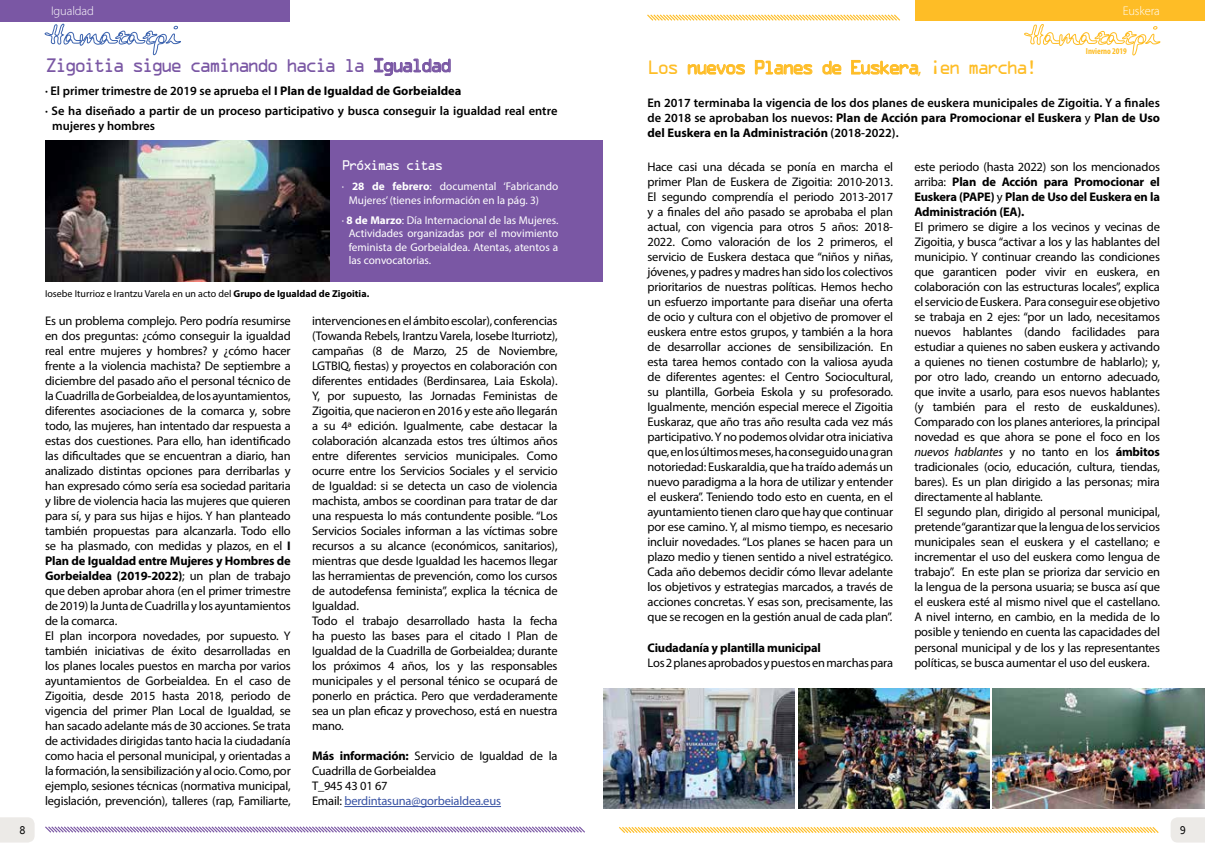
<style>
.page{position:relative;width:1205px;height:851px;background:#fff}
.page>*{position:absolute;margin:0;border:0;box-sizing:border-box;transform-origin:0 0}
.t1{font:17.5px "OCRA Std";letter-spacing:-.17em;color:#7a57a4}
.t2{font:17.5px "OCRA Std";letter-spacing:-.17em;color:#febd26}
.t3{font:12.5px/15px "Myriad Pro";letter-spacing:-.015em;color:#000}
.t4{font:600 12.5px/15px "Myriad Pro";color:#000}
.t5{font:700 12.5px/15px "Myriad Pro";letter-spacing:-.015em;color:#000;text-align:justify}
.t6{font:300 12.5px "Myriad Pro";letter-spacing:-.01em;color:#fff}
.t7{font:12.5px "OCRA Std";letter-spacing:-.15em;color:#fff}
.t8{font:11.25px/13.5px "Myriad Pro";color:#fff}
.t9{font:11.25px "Monotypecom";color:#000}
.t10{font:10px "Myriad Pro";color:#000}
.t11{font:700 condensed 8.75px "Myriad Pro";letter-spacing:-.01em;color:#febd26}
.s1{font-weight:700}
.s2{color:#3953a4}
.s3{font-family:"Myriad Pro"}
.s4{font-weight:400}
.s5{font-style:italic}
</style>
<div class="page">
<div style="left:326px;top:140px;width:276px;height:141px;background:#7a57a4"></div>
<svg style="left:45px;top:826px;width:540px;height:7px"></svg>
<svg style="left:1024px;top:24px;width:136px;height:31px"></svg>
<div style="left:915px;top:0;width:290px;height:21px;background:#febd26"></div>
<svg style="left:1171px;top:817px;width:34px;height:25px"></svg>
<svg style="left:0;top:817px;width:35px;height:25px"></svg>
<hr style="left:344px;top:806px;width:157px;height:1px;background:#3953a4">
<svg style="left:374px;top:58px;width:76px;height:18px"></svg>
<div style="left:0;top:0;width:289px;height:21px;background:#7a57a4"></div>
<svg style="left:619px;top:827px;width:540px;height:6px;background:#fedf98"></svg>
<svg style="left:647px;top:14px;width:253px;height:7px"></svg>
<svg style="left:688px;top:64px;width:57px;height:11px"></svg>
<svg style="left:755px;top:59px;width:57px;height:16px"></svg>
<svg style="left:823px;top:61px;width:18px;height:13px"></svg>
<svg style="left:851px;top:60px;width:67px;height:15px"></svg>
<img style="left:603px;top:688px;width:191px;height:120px">
<img style="left:798px;top:688px;width:191px;height:120px">
<img style="left:993px;top:688px;width:212px;height:120px">
<img style="left:45px;top:140px;width:285px;height:141px">
<svg style="left:45px;top:24px;width:136px;height:31px"></svg>
<p class="t6" style="left:51px;top:3px;width:44px">Igualdad</p>
<h1 class="t1" style="left:45px;top:57px;width:409px">Zigoitia sigue caminando hacia la Igualdad</h1>
<p class="t4" style="left:45px;top:80px;width:514px;line-height:20px">· El primer trimestre de 2019 se aprueba el <span class="s1">I Plan de Igualdad de Gorbeialdea<br></span>· Se ha diseñado a partir de un proceso participativo y busca conseguir la igualdad real entre</p>
<p class="t4" style="left:52px;top:118px;width:105px">mujeres y hombres</p>
<p class="t7" style="left:342px;top:160px;width:103px">Próximas citas</p>
<p class="t8" style="left:349px;top:179px;width:211px;text-indent:-7px">· <span class="s1">28 de febrero</span>: documental ‘Fabricando<br>Mujeres’ (tienes información en la pág. 3)</p>
<p class="t8" style="left:349px;top:213px;width:211px;text-align:justify;text-indent:-7px">· <span class="s1">8 de Marzo</span>: Día Internacional de las Mujeres.<br>Actividades organizadas por el movimiento feminista de Gorbeialdea. Atentas, atentos a las convocatorias.</p>
<p class="t10" style="left:45px;top:288px;width:326px">Iosebe Iturrioz e Irantzu Varela en un acto del <span class="s1">Grupo de Igualdad de Zigoitia.</span></p>
<p class="t3" style="left:45px;top:313px;width:247px">Es un problema complejo. Pero podría resumirse en dos preguntas: ¿cómo conseguir la igualdad real entre mujeres y hombres? y ¿cómo hacer frente a la violencia machista? De septiembre a diciembre del pasado año el personal técnico de la Cuadrilla de Gorbeialdea, de los ayuntamientos, diferentes asociaciones de la comarca y, sobre todo, las mujeres, han intentado dar respuesta a estas dos cuestiones. Para ello, han identificado las dificultades que se encuentran a diario, han analizado distintas opciones para derribarlas y han expresado cómo sería esa sociedad paritaria y libre de violencia hacia las mujeres que quieren para sí, y para sus hijas e hijos. Y han planteado también propuestas para alcanzarla. Todo ello se ha plasmado, con medidas y plazos, en el <span class="s1">I Plan de Igualdad entre Mujeres y Hombres de Gorbeialdea (2019-2022)</span>; un plan de trabajo que deben aprobar ahora (en el primer trimestre de 2019) la Junta de Cuadrilla y los ayuntamientos de la comarca.<br>El plan incorpora novedades, por supuesto. Y también iniciativas de éxito desarrolladas en los planes locales puestos en marcha por varios ayuntamientos de Gorbeialdea. En el caso de Zigoitia, desde 2015 hasta 2018, periodo de vigencia del primer Plan Local de Igualdad, se han sacado adelante más de 30 acciones. Se trata de actividades dirigidas tanto hacia la ciudadanía como hacia el personal municipal, y orientadas a la formación, la sensibilización y al ocio. Como, por ejemplo, sesiones técnicas (normativa municipal, legislación, prevención), talleres (rap, Familiarte,</p>
<p class="t3" style="left:312px;top:313px;width:247px">intervenciones en el ámbito escolar), conferencias (Towanda Rebels, Irantzu Varela, Iosebe Iturriotz), campañas (8 de Marzo, 25 de Noviembre, LGTBIQ, fiestas) y proyectos en colaboración con diferentes entidades (Berdinsarea, Laia Eskola).<br>Y, por supuesto, las Jornadas Feministas de Zigoitia, que nacieron en 2016 y este año llegarán a su 4ª edición. Igualmente, cabe destacar la colaboración alcanzada estos tres últimos años entre diferentes servicios municipales. Como ocurre entre los Servicios Sociales y el servicio de Igualdad: si se detecta un caso de violencia machista, ambos se coordinan para tratar de dar una respuesta lo más contundente posible. “Los Servicios Sociales informan a las víctimas sobre recursos a su alcance (económicos, sanitarios), mientras que desde Igualdad les hacemos llegar las herramientas de prevención, como los cursos de autodefensa feminista”, explica la técnica de Igualdad.<br>Todo el trabajo desarrollado hasta la fecha ha puesto las bases para el citado I Plan de Igualdad de la Cuadrilla de Gorbeialdea; durante los próximos 4 años, los y las responsables municipales y el personal ténico se ocupará de ponerlo en práctica. Pero que verdaderamente sea un plan eficaz y provechoso, está en nuestra mano.</p>
<p class="t3" style="left:312px;top:748px;width:247px"><span class="s1">Más información:</span> Servicio de Igualdad de la<br>Cuadrilla de Gorbeialdea<br>T_945 43 01 67<br>Email: <span class="s2">berdintasuna@gorbeialdea.eus</span></p>
<p class="t6" style="left:1123px;top:3px;width:39px">Euskera</p>
<p class="t11" style="left:1086px;top:45px;width:42px">Invierno 2019</p>
<h1 class="t2" style="left:647px;top:60px;width:392px">Los nuevos Planes de Euskera<span class="s3">,</span> ¡en marcha!</h1>
<p class="t4" style="left:647px;top:95px;width:514px;text-align:justify">En 2017 terminaba la vigencia de los dos planes de euskera municipales de Zigoitia. Y a finales de 2018 se aprobaban los nuevos: <span class="s1">Plan de Acción para Promocionar el Euskera</span> <span class="s4">y</span> <span class="s1">Plan de Uso del Euskera en la Administración</span> (2018-2022).</p>
<p class="t3" style="left:647px;top:159px;width:247px;text-align:justify">Hace casi una década se ponía en marcha el primer Plan de Euskera de Zigoitia: 2010-2013.<br>El segundo comprendía el periodo 2013-2017 y a finales del año pasado se aprobaba el plan actual, con vigencia para otros 5 años: 2018- 2022. Como valoración de los 2 primeros, el servicio de Euskera destaca que “niños y niñas, jóvenes, y padres y madres han sido los colectivos prioritarios de nuestras políticas. Hemos hecho un esfuerzo importante para diseñar una oferta de ocio y cultura con el objetivo de promover el euskera entre estos grupos, y también a la hora de desarrollar acciones de sensibilización. En esta tarea hemos contado con la valiosa ayuda de diferentes agentes: el Centro Sociocultural, su plantilla, Gorbeia Eskola y su profesorado.<br>Igualmente, mención especial merece el Zigoitia Euskaraz, que año tras año resulta cada vez más participativo. Y no podemos olvidar otra iniciativa que, en los últimos meses, ha conseguido una gran notoriedad: Euskaraldia, que ha traído además un nuevo paradigma a la hora de utilizar y entender el euskera”. Teniendo todo esto en cuenta, en el ayuntamiento tienen claro que hay que continuar por ese camino. Y, al mismo tiempo, es necesario incluir novedades. “Los planes se hacen para un plazo medio y tienen sentido a nivel estratégico.<br>Cada año debemos decidir cómo llevar adelante los objetivos y estrategias marcados, a través de acciones concretas. Y esas son, precisamente, las que se recogen en la gestión anual de cada plan”.</p>
<p class="t5" style="left:647px;top:639px;width:175px">Ciudadanía y plantilla municipal</p>
<p class="t3" style="left:647px;top:654px;width:247px">Los 2 planes aprobados y puestos en marchas para</p>
<p class="t5" style="left:914px;top:159px;width:247px"><span class="s4">este periodo (hasta 2022) son los mencionados arriba:</span> Plan de Acción para Promocionar el Euskera (PAPE) <span class="s4">y</span> Plan de Uso del Euskera en la Administración (EA).</p>
<p class="t3" style="left:914px;top:219px;width:247px">El primero se digire a los vecinos y vecinas de Zigoitia, y busca “activar a los y las hablantes del municipio. Y continuar creando las condiciones que garanticen poder vivir en euskera, en colaboración con las estructuras locales”, explica el servicio de Euskera. Para conseguir ese objetivo se trabaja en 2 ejes: “por un lado, necesitamos nuevos hablantes (dando facilidades para estudiar a quienes no saben euskera y activando a quienes no tienen costumbre de hablarlo); y, por otro lado, creando un entorno adecuado, que invite a usarlo, para esos nuevos hablantes (y también para el resto de euskaldunes).<br>Comparado con los planes anteriores, la principal novedad es que ahora se pone el foco en los <span class="s5">nuevos hablantes</span> y no tanto en los <span class="s1">ámbitos </span>tradicionales (ocio, educación, cultura, tiendas, bares). Es un plan dirigido a las personas; mira directamente al hablante.<br>El segundo plan, dirigido al personal municipal, pretende “garantizar que la lengua de los servicios municipales sean el euskera y el castellano; e incrementar el uso del euskera como lengua de trabajo”. En este plan se prioriza dar servicio en la lengua de la persona usuaria; se busca así que el euskera esté al mismo nivel que el castellano.<br>A nivel interno, en cambio, en la medida de lo posible y teniendo en cuenta las capacidades del personal municipal y de los y las representantes políticas, se busca aumentar el uso del euskera.</p>
<p class="t9" style="left:19px;top:823px;width:8px">8</p>
<p class="t9" style="left:1179px;top:823px;width:8px">9</p>
</div>
